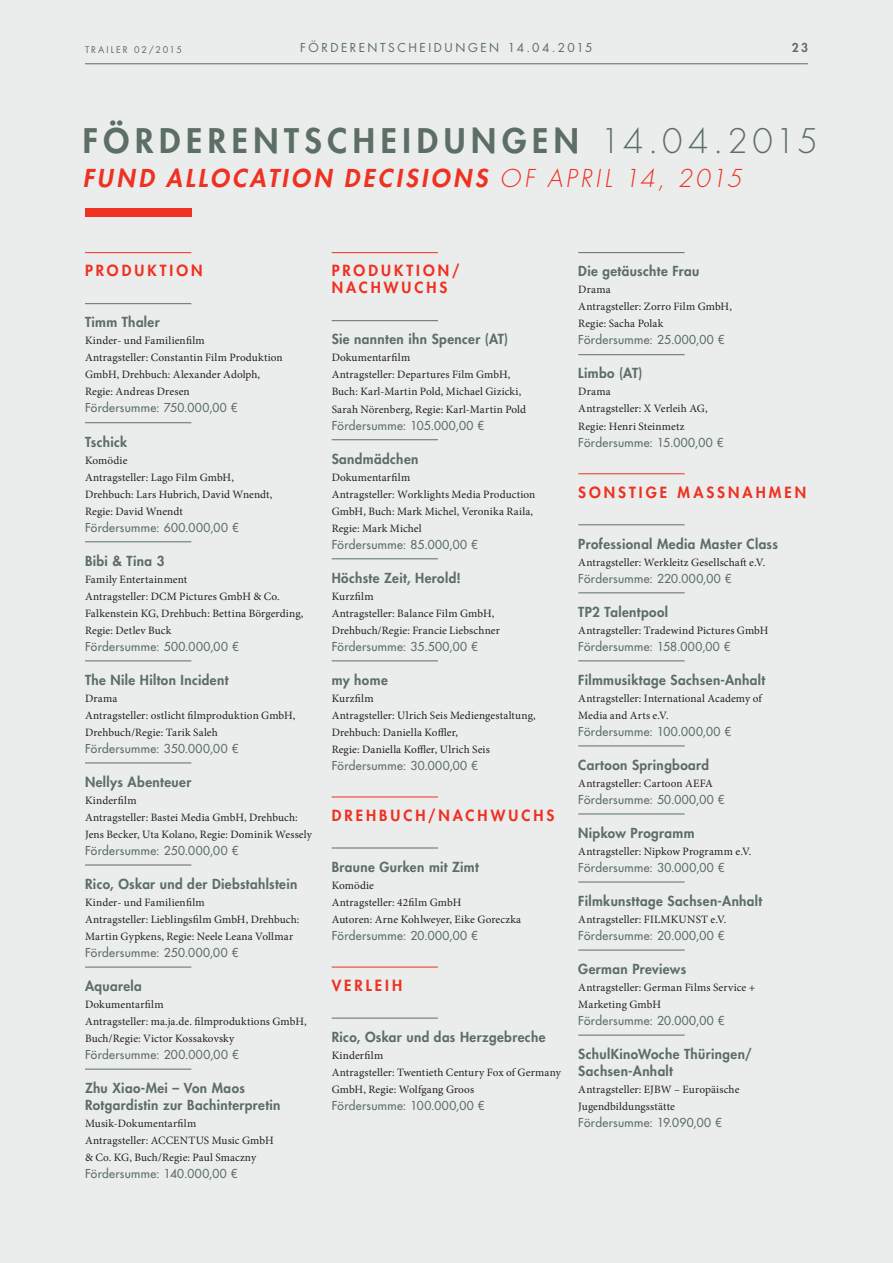
<style>
.page{position:relative;width:893px;height:1263px;background:#eaedec}
.page>*{position:absolute;margin:0;border:0;box-sizing:border-box;transform-origin:0 0}
.t1{font:800 33px "Futura Std";letter-spacing:.17em;color:#5d6e65}
.t2{font:italic 800 24px "Futura Std";letter-spacing:.14em;color:#ef3122}
.t3{font:800 15px/17px "Futura Std";letter-spacing:.2em;color:#ef3122}
.t4{font:800 13.5px/17px "Futura Std";letter-spacing:.03em;color:#5d6e65}
.t5{font:500 12px "Futura Std";letter-spacing:.03em;color:#5d6e65}
.t6{font:12px "Futura Std";letter-spacing:.205em;color:#5d6e65}
.t7{font:800 12px "Futura Std";color:#5d6e65}
.t8{font:11.25px/17px "Minion Pro";letter-spacing:.01em;color:#231f20}
.t9{font:9px "Futura Std";letter-spacing:.215em;color:#5d6e65}
.s1{font-weight:300}
</style>
<div class="page">
<hr style="left:85px;top:252px;width:106px;height:1px;background:#ef3122">
<hr style="left:85px;top:303px;width:106px;height:1px;background:#5d6e65">
<hr style="left:85px;top:422px;width:106px;height:1px;background:#5d6e65">
<hr style="left:85px;top:541px;width:106px;height:1px;background:#5d6e65">
<hr style="left:85px;top:660px;width:106px;height:1px;background:#5d6e65">
<hr style="left:85px;top:762px;width:106px;height:1px;background:#5d6e65">
<hr style="left:85px;top:865px;width:106px;height:1px;background:#5d6e65">
<hr style="left:85px;top:967px;width:106px;height:1px;background:#5d6e65">
<hr style="left:85px;top:1069px;width:106px;height:1px;background:#5d6e65">
<hr style="left:332px;top:252px;width:106px;height:1px;background:#ef3122">
<hr style="left:332px;top:320px;width:106px;height:1px;background:#5d6e65">
<hr style="left:332px;top:439px;width:106px;height:1px;background:#5d6e65">
<hr style="left:332px;top:558px;width:106px;height:1px;background:#5d6e65">
<hr style="left:332px;top:660px;width:106px;height:1px;background:#5d6e65">
<hr style="left:332px;top:796px;width:106px;height:1px;background:#ef3122">
<hr style="left:332px;top:848px;width:106px;height:1px;background:#5d6e65">
<hr style="left:332px;top:967px;width:106px;height:1px;background:#ef3122">
<hr style="left:332px;top:1018px;width:106px;height:1px;background:#5d6e65">
<hr style="left:578px;top:252px;width:107px;height:1px;background:#5d6e65">
<hr style="left:578px;top:354px;width:107px;height:1px;background:#5d6e65">
<hr style="left:578px;top:473px;width:107px;height:1px;background:#ef3122">
<hr style="left:578px;top:524px;width:107px;height:1px;background:#5d6e65">
<hr style="left:578px;top:592px;width:107px;height:1px;background:#5d6e65">
<hr style="left:578px;top:660px;width:107px;height:1px;background:#5d6e65">
<hr style="left:578px;top:745px;width:107px;height:1px;background:#5d6e65">
<hr style="left:578px;top:814px;width:107px;height:1px;background:#5d6e65">
<hr style="left:578px;top:882px;width:107px;height:1px;background:#5d6e65">
<hr style="left:578px;top:950px;width:107px;height:1px;background:#5d6e65">
<hr style="left:578px;top:1035px;width:107px;height:1px;background:#5d6e65">
<div style="left:85px;top:208px;width:106px;height:9px;background:#ef3122"></div>
<hr style="left:85px;top:63px;width:723px;height:1px;background:#5d6e65">
<p class="t9" style="left:85px;top:43px;width:98px">TRAILER 02/2015</p>
<p class="t6" style="left:300px;top:40px;width:294px">FÖRDERENTSCHEIDUNGEN 14.04.2015</p>
<p class="t7" style="left:792px;top:40px;width:18px">23</p>
<h1 class="t1" style="left:83px;top:120px;width:737px">FÖRDERENTSCHEIDUNGEN <span class="s1">14.04.2015</span></h1>
<h2 class="t2" style="left:83px;top:163px;width:660px">FUND ALLOCATION DECISIONS <span class="s1">OF APRIL 14, 2015</span></h2>
<h3 class="t3" style="left:85px;top:262px;width:119px">PRODUKTION</h3>
<p class="t4" style="left:85px;top:314px;width:76px">Timm Thaler</p>
<p class="t8" style="left:85px;top:332px;width:199px">Kinder- und Familienfilm<br>Antragsteller: Constantin Film Produktion<br>GmbH, Drehbuch: Alexander Adolph,<br>Regie: Andreas Dresen</p>
<p class="t5" style="left:85px;top:401px;width:154px">Fördersumme: 750.000,00 €</p>
<p class="t4" style="left:85px;top:433px;width:44px">Tschick</p>
<p class="t8" style="left:85px;top:451px;width:189px">Komödie<br>Antragsteller: Lago Film GmbH,<br>Drehbuch: Lars Hubrich, David Wnendt,<br>Regie: David Wnendt</p>
<p class="t5" style="left:85px;top:520px;width:155px">Fördersumme: 600.000,00 €</p>
<p class="t4" style="left:85px;top:552px;width:81px">Bibi &amp; Tina 3</p>
<p class="t8" style="left:85px;top:571px;width:220px">Family Entertainment<br>Antragsteller: DCM Pictures GmbH &amp; Co.<br>Falkenstein KG, Drehbuch: Bettina Börgerding,<br>Regie: Detlev Buck</p>
<p class="t5" style="left:85px;top:639px;width:155px">Fördersumme: 500.000,00 €</p>
<p class="t4" style="left:85px;top:671px;width:145px">The Nile Hilton Incident</p>
<p class="t8" style="left:85px;top:690px;width:212px">Drama<br>Antragsteller: ostlicht filmproduktion GmbH,<br>Drehbuch/Regie: Tarik Saleh</p>
<p class="t5" style="left:85px;top:741px;width:155px">Fördersumme: 350.000,00 €</p>
<p class="t4" style="left:85px;top:773px;width:108px">Nellys Abenteuer</p>
<p class="t8" style="left:85px;top:792px;width:228px">Kinderfilm<br>Antragsteller: Bastei Media GmbH, Drehbuch:<br>Jens Becker, Uta Kolano, Regie: Dominik Wessely</p>
<p class="t5" style="left:85px;top:843px;width:155px">Fördersumme: 250.000,00 €</p>
<p class="t4" style="left:85px;top:875px;width:214px">Rico, Oskar und der Diebstahlstein</p>
<p class="t8" style="left:85px;top:894px;width:216px">Kinder- und Familienfilm<br>Antragsteller: Lieblingsfilm GmbH, Drehbuch:<br>Martin Gypkens, Regie: Neele Leana Vollmar</p>
<p class="t5" style="left:85px;top:945px;width:155px">Fördersumme: 250.000,00 €</p>
<p class="t4" style="left:85px;top:977px;width:58px">Aquarela</p>
<p class="t8" style="left:85px;top:996px;width:223px">Dokumentarfilm<br>Antragsteller: ma.ja.de. filmproduktions GmbH,<br>Buch/Regie: Victor Kossakovsky</p>
<p class="t5" style="left:85px;top:1047px;width:155px">Fördersumme: 200.000,00 €</p>
<p class="t4" style="left:85px;top:1079px;width:197px">Zhu Xiao-Mei – Von Maos<br>Rotgardistin zur Bachinterpretin</p>
<p class="t8" style="left:85px;top:1115px;width:190px">Musik-Dokumentarfilm<br>Antragsteller: ACCENTUS Music GmbH &amp; Co. KG, Buch/Regie: Paul Smaczny</p>
<p class="t5" style="left:85px;top:1166px;width:154px">Fördersumme: 140.000,00 €</p>
<h3 class="t3" style="left:332px;top:262px;width:130px">PRODUKTION/<br>NACHWUCHS</h3>
<p class="t4" style="left:332px;top:331px;width:178px">Sie nannten ihn Spencer (AT)</p>
<p class="t8" style="left:332px;top:349px;width:196px">Dokumentarfilm<br>Antragsteller: Departures Film GmbH, Buch: Karl-Martin Pold, Michael Gizicki, Sarah Nörenberg, Regie: Karl-Martin Pold</p>
<p class="t5" style="left:332px;top:418px;width:154px">Fördersumme: 105.000,00 €</p>
<p class="t4" style="left:332px;top:450px;width:88px">Sandmädchen</p>
<p class="t8" style="left:332px;top:468px;width:205px">Dokumentarfilm<br>Antragsteller: Worklights Media Production<br>GmbH, Buch: Mark Michel, Veronika Raila,<br>Regie: Mark Michel</p>
<p class="t5" style="left:332px;top:537px;width:148px">Fördersumme: 85.000,00 €</p>
<p class="t4" style="left:332px;top:569px;width:131px">Höchste Zeit, Herold!</p>
<p class="t8" style="left:332px;top:588px;width:170px">Kurzfilm<br>Antragsteller: Balance Film GmbH,<br>Drehbuch/Regie: Francie Liebschner</p>
<p class="t5" style="left:332px;top:639px;width:148px">Fördersumme: 35.500,00 €</p>
<p class="t4" style="left:332px;top:671px;width:58px">my home</p>
<p class="t8" style="left:332px;top:690px;width:206px">Kurzfilm<br>Antragsteller: Ulrich Seis Mediengestaltung,<br>Drehbuch: Daniella Koffler,<br>Regie: Daniella Koffler, Ulrich Seis</p>
<p class="t5" style="left:332px;top:758px;width:148px">Fördersumme: 30.000,00 €</p>
<h3 class="t3" style="left:332px;top:807px;width:224px">DREHBUCH/NACHWUCHS</h3>
<p class="t4" style="left:332px;top:858px;width:149px">Braune Gurken mit Zimt</p>
<p class="t8" style="left:332px;top:877px;width:191px">Komödie<br>Antragsteller: 42film GmbH<br>Autoren: Arne Kohlweyer, Eike Goreczka</p>
<p class="t5" style="left:332px;top:928px;width:148px">Fördersumme: 20.000,00 €</p>
<h3 class="t3" style="left:332px;top:977px;width:72px">VERLEIH</h3>
<p class="t4" style="left:332px;top:1028px;width:215px">Rico, Oskar und das Herzgebreche</p>
<p class="t8" style="left:332px;top:1047px;width:231px">Kinderfilm<br>Antragsteller: Twentieth Century Fox of Germany<br>GmbH, Regie: Wolfgang Groos</p>
<p class="t5" style="left:332px;top:1098px;width:155px">Fördersumme: 100.000,00 €</p>
<p class="t4" style="left:578px;top:263px;width:123px">Die getäuschte Frau</p>
<p class="t8" style="left:578px;top:281px;width:155px">Drama<br>Antragsteller: Zorro Film GmbH,<br>Regie: Sacha Polak</p>
<p class="t5" style="left:578px;top:332px;width:148px">Fördersumme: 25.000,00 €</p>
<p class="t4" style="left:578px;top:365px;width:66px">Limbo (AT)</p>
<p class="t8" style="left:578px;top:383px;width:131px">Drama<br>Antragsteller: X Verleih AG,<br>Regie: Henri Steinmetz</p>
<p class="t5" style="left:578px;top:435px;width:147px">Fördersumme: 15.000,00 €</p>
<h3 class="t3" style="left:578px;top:483px;width:229px">SONSTIGE MASSNAHMEN</h3>
<p class="t4" style="left:578px;top:535px;width:201px">Professional Media Master Class</p>
<p class="t8" style="left:578px;top:553px;width:188px">Antragsteller: Werkleitz Gesellschaft e.V.</p>
<p class="t5" style="left:578px;top:571px;width:155px">Fördersumme: 220.000,00 €</p>
<p class="t4" style="left:578px;top:603px;width:91px">TP2 Talentpool</p>
<p class="t8" style="left:578px;top:622px;width:192px">Antragsteller: Tradewind Pictures GmbH</p>
<p class="t5" style="left:578px;top:639px;width:154px">Fördersumme: 158.000,00 €</p>
<p class="t4" style="left:578px;top:671px;width:188px">Filmmusiktage Sachsen-Anhalt</p>
<p class="t8" style="left:578px;top:690px;width:185px">Antragsteller: International Academy of<br>Media and Arts e.V.</p>
<p class="t5" style="left:578px;top:724px;width:155px">Fördersumme: 100.000,00 €</p>
<p class="t4" style="left:578px;top:756px;width:132px">Cartoon Springboard</p>
<p class="t8" style="left:578px;top:775px;width:136px">Antragsteller: Cartoon AEFA</p>
<p class="t5" style="left:578px;top:792px;width:148px">Fördersumme: 50.000,00 €</p>
<p class="t4" style="left:578px;top:824px;width:118px">Nipkow Programm</p>
<p class="t8" style="left:578px;top:843px;width:175px">Antragsteller: Nipkow Programm e.V.</p>
<p class="t5" style="left:578px;top:860px;width:148px">Fördersumme: 30.000,00 €</p>
<p class="t4" style="left:578px;top:892px;width:185px">Filmkunsttage Sachsen-Anhalt</p>
<p class="t8" style="left:578px;top:911px;width:150px">Antragsteller: FILMKUNST e.V.</p>
<p class="t5" style="left:578px;top:928px;width:148px">Fördersumme: 20.000,00 €</p>
<p class="t4" style="left:578px;top:960px;width:110px">German Previews</p>
<p class="t8" style="left:578px;top:979px;width:179px">Antragsteller: German Films Service +<br>Marketing GmbH</p>
<p class="t5" style="left:578px;top:1013px;width:148px">Fördersumme: 20.000,00 €</p>
<p class="t4" style="left:578px;top:1045px;width:175px">SchulKinoWoche Thüringen/<br>Sachsen-Anhalt</p>
<p class="t8" style="left:578px;top:1081px;width:163px">Antragsteller: EJBW – Europäische<br>Jugendbildungsstätte</p>
<p class="t5" style="left:578px;top:1115px;width:145px">Fördersumme: 19.090,00 €</p>
</div>
